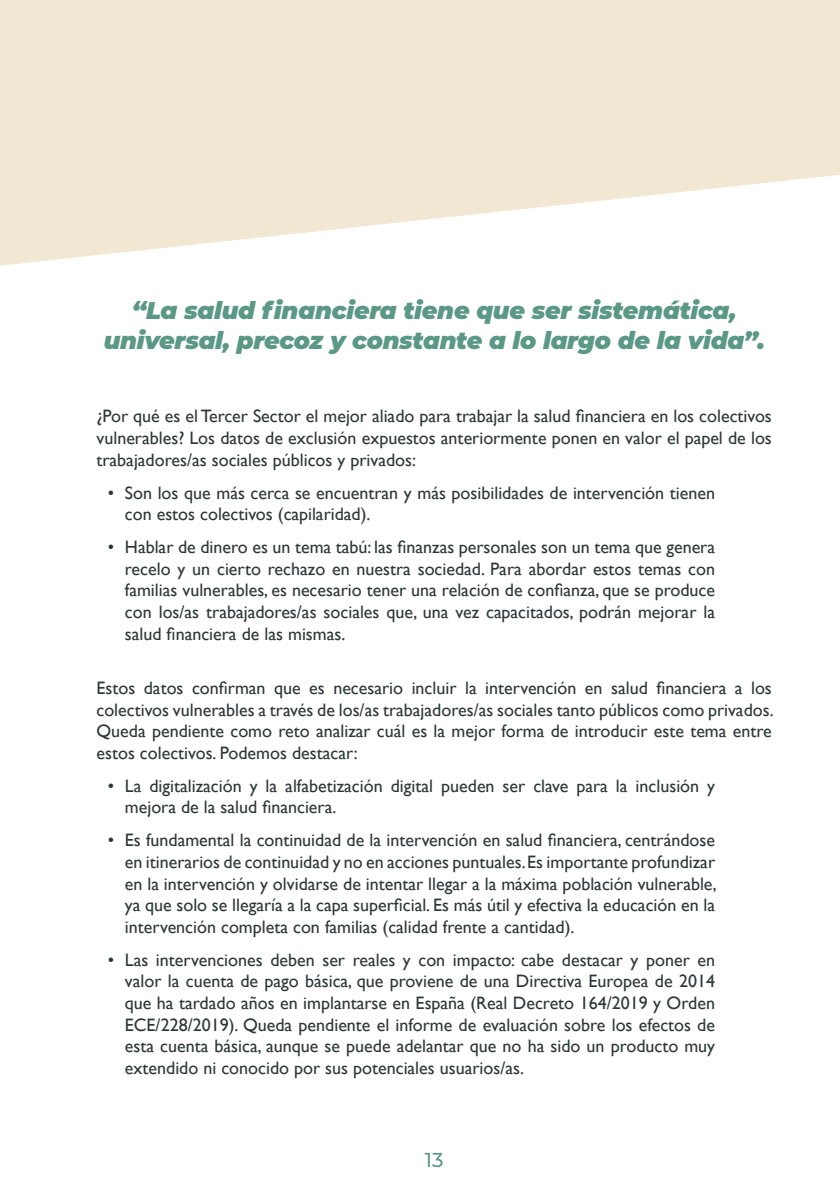
<style>
.page{position:relative;width:840px;height:1191px;background:#fff}
.page>*{position:absolute;margin:0;border:0;box-sizing:border-box;transform-origin:0 0}
.t1{font:italic 900 24px/30px "Montserrat";letter-spacing:-.01em;color:#5b9887;text-align:center}
.t2{font:500 20px "Montserrat";color:#5b9887}
.t3{font:18px/21.6px "Gill Sans";color:#2e3839;text-align:justify}
</style>
<div class="page">
<svg style="left:0;top:0;width:839px;height:266px;fill:#f2e7d3"></svg>
<h1 class="t1" style="left:104px;top:294px;width:662px">“La salud financiera tiene que ser sistemática, universal, precoz y constante a lo largo de la vida”.</h1>
<p class="t3" style="left:96px;top:405px;width:676px">¿Por qué es el Tercer Sector el mejor aliado para trabajar la salud financiera en los colectivos vulnerables? Los datos de exclusión expuestos anteriormente ponen en valor el papel de los trabajadores/as sociales públicos y privados:</p>
<p class="t3" style="left:125px;top:483px;width:591px;text-indent:-17px">• Son los que más cerca se encuentran y más posibilidades de intervención tienen con estos colectivos (capilaridad).</p>
<p class="t3" style="left:125px;top:537px;width:591px;text-indent:-17px">• Hablar de dinero es un tema tabú: las finanzas personales son un tema que genera recelo y un cierto rechazo en nuestra sociedad. Para abordar estos temas con familias vulnerables, es necesario tener una relación de confianza, que se produce con los/as trabajadores/as sociales que, una vez capacitados, podrán mejorar la salud financiera de las mismas.</p>
<p class="t3" style="left:96px;top:677px;width:678px">Estos datos confirman que es necesario incluir la intervención en salud financiera a los colectivos vulnerables a través de los/as trabajadores/as sociales tanto públicos como privados.<br>Queda pendiente como reto analizar cuál es la mejor forma de introducir este tema entre estos colectivos. Podemos destacar:</p>
<p class="t3" style="left:125px;top:776px;width:591px;text-indent:-17px">• La digitalización y la alfabetización digital pueden ser clave para la inclusión y mejora de la salud financiera.</p>
<p class="t3" style="left:125px;top:831px;width:593px;text-indent:-17px">• Es fundamental la continuidad de la intervención en salud financiera, centrándose en itinerarios de continuidad y no en acciones puntuales. Es importante profundizar en la intervención y olvidarse de intentar llegar a la máxima población vulnerable, ya que solo se llegaría a la capa superficial. Es más útil y efectiva la educación en la intervención completa con familias (calidad frente a cantidad).</p>
<p class="t3" style="left:125px;top:950px;width:591px;text-indent:-17px">• Las intervenciones deben ser reales y con impacto: cabe destacar y poner en valor la cuenta de pago básica, que proviene de una Directiva Europea de 2014 que ha tardado años en implantarse en España (Real Decreto 164/2019 y Orden ECE/228/2019). Queda pendiente el informe de evaluación sobre los efectos de esta cuenta básica, aunque se puede adelantar que no ha sido un producto muy extendido ni conocido por sus potenciales usuarios/as.</p>
<p class="t2" style="left:424px;top:1148px;width:20px">13</p>
</div>
